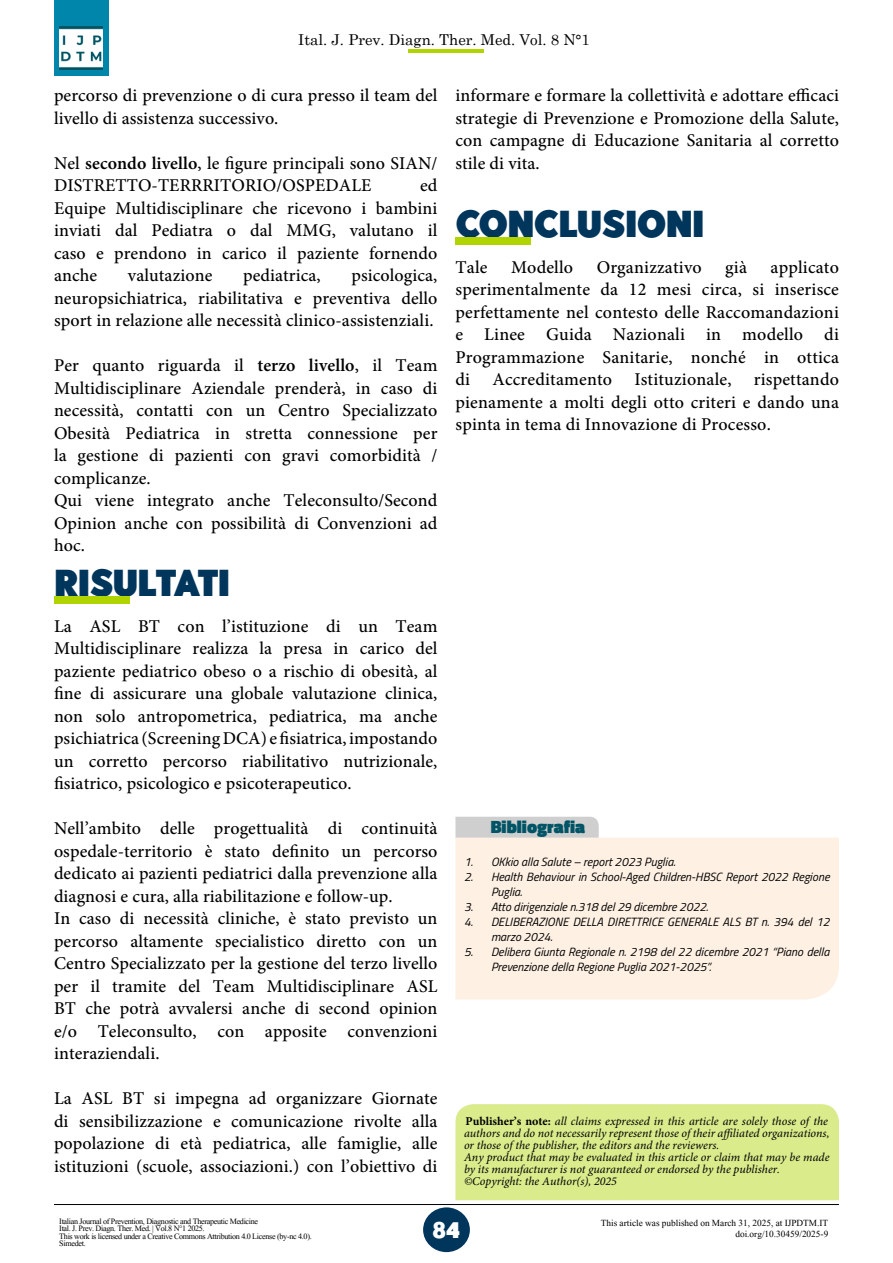
<style>
.page{position:relative;width:893px;height:1263px;background:#fff}
.page>*{position:absolute;margin:0;border:0;box-sizing:border-box;transform-origin:0 0}
.t1{font:700 37.5px "Point Panther DEMO";letter-spacing:-.02em;color:#00355c}
.t2{font:700 22.5px "Point Panther DEMO";color:#fff}
.t3{font:500 18px/22.5px "Minion Pro";letter-spacing:.005em;color:#000;text-align:justify}
.t4{font:900 18px "Titillium Web";color:#005465}
.t5{font:15px "Century Schoolbook";color:#000}
.t6{font:italic 12px/12px "Minion Pro";color:#000}
.t7{font:italic 12px/15px "Titillium Web";color:#000}
.t8{font:12px "Kokila";color:#000}
.t9{font:10.5px/7.5px "Kokila";letter-spacing:-.03em;color:#000}
.s1{font-weight:600}
.s2{font-weight:700;font-style:normal}
</style>
<div class="page">
<hr style="left:54px;top:1204px;width:785px;height:1px;background:#000">
<div style="left:54px;top:0;width:55px;height:75px;background:#0085ab"></div>
<img style="left:59px;top:26px;width:44px;height:44px">
<hr style="left:409px;top:49px;width:75px;height:3px;background:#b0d400">
<div style="left:423px;top:1207px;width:47px;height:45px;background:#00355c;border-radius:50%"></div>
<div style="left:54px;top:597px;width:75px;height:7px;background:#b0d400"></div>
<div style="left:455px;top:237px;width:75px;height:7px;background:#b0d400"></div>
<div style="left:455px;top:817px;width:144px;height:21px;background:#cfcfcf"></div>
<div style="left:455px;top:838px;width:384px;height:161px;background:#fef0e3"></div>
<div style="left:455px;top:1104px;width:384px;height:96px;background:#d9eb8b"></div>
<p class="t5" style="left:298px;top:27px;width:293px">Ital. J. Prev. Diagn. Ther. Med. Vol. 8 N°1</p>
<p class="t3" style="left:54px;top:84px;width:385px">percorso di prevenzione o di cura presso il team del livello di assistenza successivo.</p>
<p class="t3" style="left:54px;top:152px;width:385px">Nel <span class="s1">secondo livello</span>, le figure principali sono SIAN/<br>DISTRETTO-TERRRITORIO/OSPEDALE</p>
<p class="t3" style="left:54px;top:174px;width:385px;text-indent:366px">ed Equipe Multidisciplinare che ricevono i bambini inviati dal Pediatra o dal MMG, valutano il caso e prendono in carico il paziente fornendo anche</p>
<p class="t3" style="left:54px;top:264px;width:385px;text-indent:297px">psicologica, neuropsichiatrica, riabilitativa e preventiva dello sport in relazione alle necessità clinico-assistenziali.</p>
<p class="t3" style="left:54px;top:354px;width:385px">Per quanto riguarda il <span class="s1">terzo livello</span>, il Team Multidisciplinare Aziendale prenderà, in caso di necessità, contatti con un Centro Specializzato Obesità Pediatrica in stretta connessione per la gestione di pazienti con gravi comorbidità / complicanze.</p>
<p class="t3" style="left:54px;top:489px;width:385px">Qui viene integrato anche Teleconsulto/Second Opinion anche con possibilità di Convenzioni ad hoc.</p>
<p class="t1" style="left:54px;top:561px;width:178px">RISULTATI</p>
<p class="t3" style="left:128px;top:264px;width:86px">valutazione</p>
<p class="t3" style="left:243px;top:264px;width:79px">pediatrica,</p>
<p class="t3" style="left:455px;top:84px;width:385px">informare e formare la collettività e adottare efficaci strategie di Prevenzione e Promozione della Salute, con campagne di Educazione Sanitaria al corretto stile di vita.</p>
<p class="t1" style="left:455px;top:202px;width:251px">CONCLUSIONI</p>
<p class="t3" style="left:455px;top:256px;width:385px;text-indent:315px">applicato sperimentalmente da 12 mesi circa, si inserisce perfettamente nel contesto delle Raccomandazioni e Linee Guida Nazionali in modello di Programmazione Sanitarie, nonché in ottica di Accreditamento Istituzionale, rispettando pienamente a molti degli otto criteri e dando una spinta in tema di Innovazione di Processo.</p>
<p class="t3" style="left:455px;top:256px;width:34px">Tale</p>
<p class="t3" style="left:511px;top:256px;width:64px">Modello</p>
<p class="t3" style="left:597px;top:256px;width:107px">Organizzativo</p>
<p class="t3" style="left:725px;top:256px;width:23px">già</p>
<p class="t3" style="left:54px;top:615px;width:385px">La ASL BT con l’istituzione di un Team Multidisciplinare realizza la presa in carico del paziente pediatrico obeso o a rischio di obesità, al fine di assicurare una globale valutazione clinica, non solo antropometrica, pediatrica, ma anche psichiatrica (Screening DCA) e fisiatrica, impostando un corretto percorso riabilitativo nutrizionale, fisiatrico, psicologico e psicoterapeutico.</p>
<p class="t3" style="left:54px;top:817px;width:385px">Nell’ambito delle progettualità di continuità ospedale-territorio è stato definito un percorso dedicato ai pazienti pediatrici dalla prevenzione alla diagnosi e cura, alla riabilitazione e follow-up.</p>
<p class="t3" style="left:54px;top:907px;width:385px">In caso di necessità cliniche, è stato previsto un percorso altamente specialistico diretto con un Centro Specializzato per la gestione del terzo livello per il tramite del Team Multidisciplinare ASL BT che potrà avvalersi anche di second opinion e/o Teleconsulto, con apposite convenzioni interaziendali.</p>
<p class="t3" style="left:54px;top:1087px;width:385px">La ASL BT si impegna ad organizzare Giornate di sensibilizzazione e comunicazione rivolte alla popolazione di età pediatrica, alle famiglie, alle istituzioni (scuole, associazioni.) con l’obiettivo di</p>
<p class="t4" style="left:491px;top:813px;width:96px">Bibliografia</p>
<p class="t7" style="left:464px;top:854px;width:213px">1. OKkio alla Salute – report 2023 Puglia.</p>
<p class="t7" style="left:491px;top:869px;width:340px;text-indent:-27px">2. Health Behaviour in School-Aged Children-HBSC Report 2022 Regione<br>Puglia.</p>
<p class="t7" style="left:464px;top:899px;width:246px">3. Atto dirigenziale n.318 del 29 dicembre 2022.</p>
<p class="t7" style="left:491px;top:914px;width:340px;text-indent:-27px">4. DELIBERAZIONE DELLA DIRETTRICE GENERALE ALS BT n. 394 del 12 marzo 2024.</p>
<p class="t7" style="left:491px;top:944px;width:340px;text-indent:-27px">5. Delibera Giunta Regionale n. 2198 del 22 dicembre 2021 “Piano della<br>Prevenzione della Regione Puglia 2021-2025”.</p>
<p class="t6" style="left:464px;top:1115px;width:367px"><span class="s2">Publisher’s note:</span> all claims expressed in this article are solely those of the authors and do not necessarily represent those of their affiliated organizations, or those of the publisher, the editors and the reviewers.</p>
<p class="t6" style="left:464px;top:1151px;width:367px">Any product that may be evaluated in this article or claim that may be made by its manufacturer is not guaranteed or endorsed by the publisher.</p>
<p class="t6" style="left:464px;top:1175px;width:154px">©Copyright: the Author(s), 2025</p>
<p class="t8" style="left:601px;top:1216px;width:229px">This article was published on March 31, 2025, at IJPDTM.IT</p>
<p class="t8" style="left:735px;top:1226px;width:94px">doi.org/10.30459/2025-9</p>
<p class="t9" style="left:59px;top:1217px;width:254px">Italian Journal of Prevention, Diagnostic and Therapeutic Medicine<br>Ital. J. Prev. Diagn. Ther. Med. | Vol.8 N°1 2025.<br>This work is licensed under a Creative Commons Attribution 4.0 License (by-nc 4.0).<br>Simedet.</p>
<p class="t2" style="left:433px;top:1217px;width:29px">84</p>
</div>
